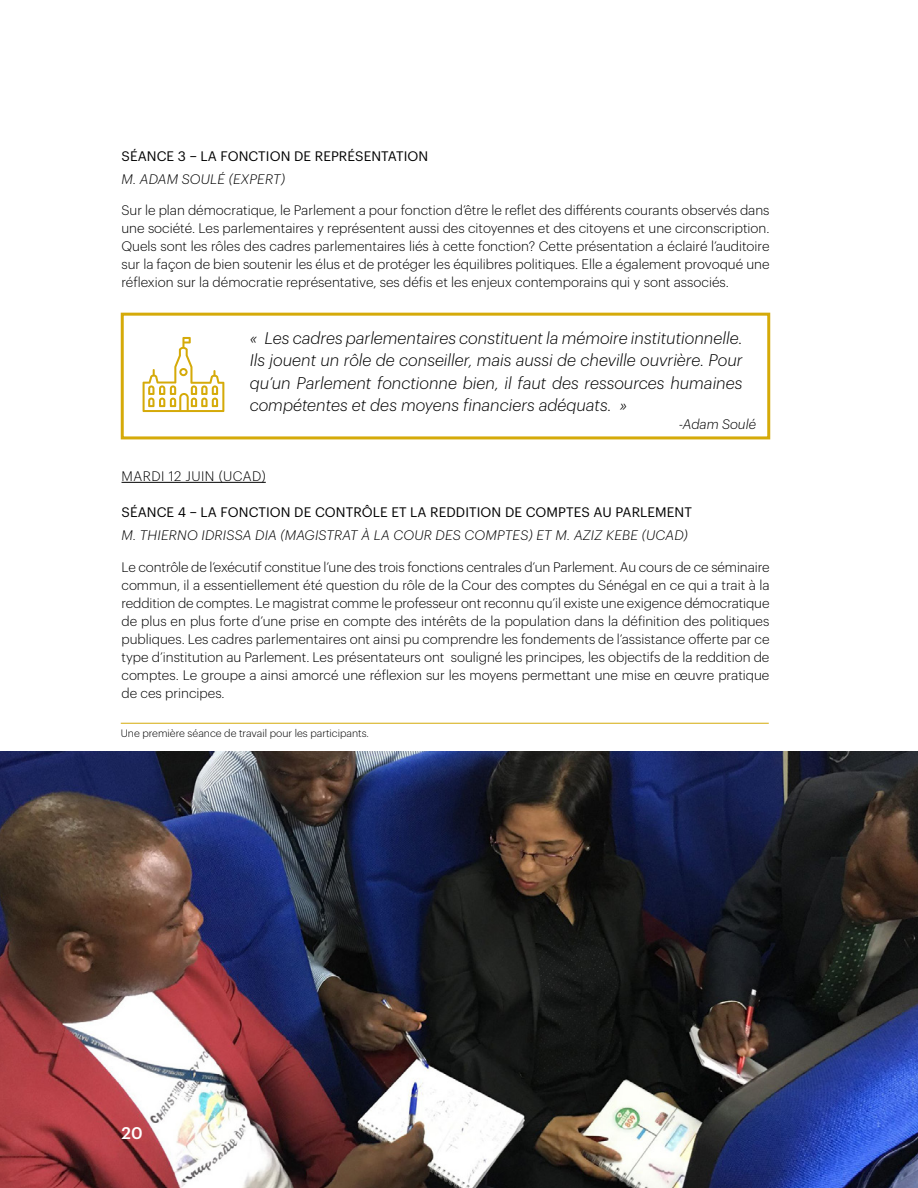
<style>
.page{position:relative;width:918px;height:1188px;background:#fff}
.page>*{position:absolute;margin:0;border:0;box-sizing:border-box;transform-origin:0 0}
.P-Citation{font:italic 300 16.5px/22.5px "Graphik";color:#000;text-align:justify}
.t1{font:500 16.5px "Graphik";color:#fff}
.P-Date{font:300 13.5px/18px "Graphik";color:#000;text-align:justify}
.t2{font:13.5px "Graphik";letter-spacing:.005em;color:#000}
.P-Nom{font:italic 300 13.5px "Graphik";letter-spacing:.015em;color:#000}
.P-Date-2{font:300 13.5px "Graphik";letter-spacing:.035em;color:#000}
.P-Signature{font:italic 300 13.5px "Graphik";color:#000}
.P-Légende_Jaune{font:300 10.5px "Graphik";color:#000}
</style>
<div class="page">
<img style="left:0;top:752px;width:918px;height:436px">
<hr style="left:122px;top:482px;width:144px;height:1px;background:#000">
<hr style="left:121px;top:723px;width:648px;height:1px;background:#d5aa09">
<div style="left:121px;top:313px;width:649px;height:126px;border:3px solid #d5aa09"></div>
<svg style="left:143px;top:337px;width:81px;height:75px"></svg>
<h4 class="t2" style="left:122px;top:146px;width:308px">SÉANCE 3 – LA FONCTION DE REPRÉSENTATION</h4>
<p class="P-Nom" style="left:122px;top:169px;width:165px">M. ADAM SOULÉ (EXPERT)</p>
<p class="P-Date" style="left:122px;top:201px;width:650px">Sur le plan démocratique, le Parlement a pour fonction d’être le reflet des différents courants observés dans une société. Les parlementaires y représentent aussi des citoyennes et des citoyens et une circonscription.<br>Quels sont les rôles des cadres parlementaires liés à cette fonction? Cette présentation a éclairé l’auditoire sur la façon de bien soutenir les élus et de protéger les équilibres politiques. Elle a également provoqué une réflexion sur la démocratie représentative, ses défis et les enjeux contemporains qui y sont associés.</p>
<p class="P-Citation" style="left:250px;top:325px;width:494px">« Les cadres parlementaires constituent la mémoire institutionnelle.<br>Ils jouent un rôle de conseiller, mais aussi de cheville ouvrière. Pour qu’un Parlement fonctionne bien, il faut des ressources humaines compétentes et des moyens financiers adéquats. »</p>
<p class="P-Signature" style="left:679px;top:415px;width:79px">-Adam Soulé</p>
<p class="P-Date-2" style="left:122px;top:466px;width:146px">MARDI 12 JUIN (UCAD)</p>
<h4 class="t2" style="left:122px;top:502px;width:572px">SÉANCE 4 – LA FONCTION DE CONTRÔLE ET LA REDDITION DE COMPTES AU PARLEMENT</h4>
<p class="P-Nom" style="left:122px;top:526px;width:568px">M. THIERNO IDRISSA DIA (MAGISTRAT À LA COUR DES COMPTES) ET M. AZIZ KEBE (UCAD)</p>
<p class="P-Date" style="left:122px;top:557px;width:650px">Le contrôle de l’exécutif constitue l’une des trois fonctions centrales d’un Parlement. Au cours de ce séminaire commun, il a essentiellement été question du rôle de la Cour des comptes du Sénégal en ce qui a trait à la reddition de comptes. Le magistrat comme le professeur ont reconnu qu’il existe une exigence démocratique de plus en plus forte d’une prise en compte des intérêts de la population dans la définition des politiques publiques. Les cadres parlementaires ont ainsi pu comprendre les fondements de l’assistance offerte par ce type d’institution au Parlement. Les présentateurs ont souligné les principes, les objectifs de la reddition de comptes. Le groupe a ainsi amorcé une réflexion sur les moyens permettant une mise en œuvre pratique de ces principes.</p>
<p class="P-Légende_Jaune" style="left:121px;top:725px;width:250px">Une première séance de travail pour les participants.</p>
<p class="t1" style="left:122px;top:1120px;width:23px">20</p>
</div>
